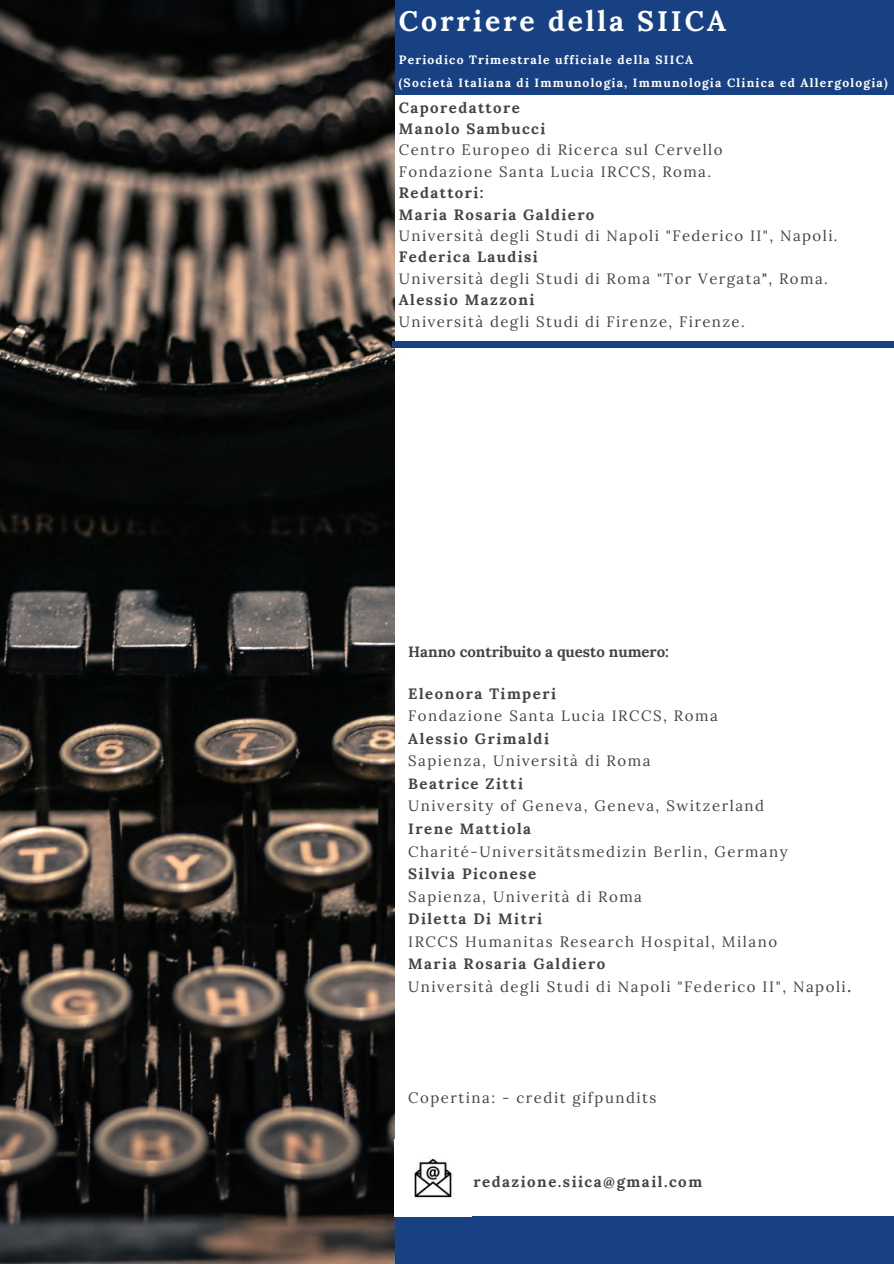
<style>
.page{position:relative;width:894px;height:1264px;background:#fff}
.page>*{position:absolute;margin:0;border:0;box-sizing:border-box;transform-origin:0 0}
.t1{font:700 28.35px "Lora";letter-spacing:.1em;color:#fff}
.t2{font:15px/21.3px "Lora";letter-spacing:.1em;color:#444440}
.t3{font:700 15px/21.3px "Lora";letter-spacing:.1em;color:#444440}
.t4{font:700 15px "Lora";color:#444440}
.t5{font:700 12px/23.1px "Lora";letter-spacing:.1em;color:#fff}
.s1{font-weight:700}
</style>
<div class="page">
<div style="left:309px;top:1216px;width:584px;height:47px;background:#184183"></div>
<div style="left:346px;top:0;width:547px;height:94px;background:#184183"></div>
<img style="left:0;top:0;width:394px;height:1263px">
<img style="left:414px;top:1156px;width:38px;height:42px">
<div style="left:392px;top:342px;width:501px;height:5px;background:#184183"></div>
<h1 class="t1" style="left:399px;top:3px;width:328px">Corriere della SIICA</h1>
<p class="t5" style="left:399px;top:48px;width:490px">Periodico Trimestrale ufficiale della SIICA<br>(Società Italiana di Immunologia, Immunologia Clinica ed Allergologia)</p>
<p class="t3" style="left:399px;top:96px;width:148px">Caporedattore<br>Manolo Sambucci</p>
<p class="t2" style="left:399px;top:139px;width:325px">Centro Europeo di Ricerca sul Cervello<br>Fondazione Santa Lucia IRCCS, Roma.</p>
<p class="t3" style="left:399px;top:182px;width:197px">Redattori:<br>Maria Rosaria Galdiero</p>
<p class="t2" style="left:399px;top:225px;width:440px">Università degli Studi di Napoli "Federico II", Napoli.</p>
<p class="t2" style="left:399px;top:246px;width:430px"><span class="s1">Federica Laudisi<br></span>Università degli Studi di Roma "Tor Vergata<span class="s1">"</span>, Roma.<br><span class="s1">Alessio Mazzoni</span></p>
<p class="t2" style="left:399px;top:310px;width:347px">Università degli Studi di Firenze, Firenze.</p>
<p class="t4" style="left:408px;top:642px;width:262px">Hanno contribuito a questo numero:</p>
<p class="t3" style="left:408px;top:682px;width:149px">Eleonora Timperi</p>
<p class="t2" style="left:408px;top:705px;width:311px">Fondazione Santa Lucia IRCCS, Roma</p>
<p class="t3" style="left:408px;top:727px;width:142px">Alessio Grimaldi</p>
<p class="t2" style="left:408px;top:750px;width:244px">Sapienza, Università di Roma</p>
<p class="t3" style="left:408px;top:772px;width:116px">Beatrice Zitti</p>
<p class="t2" style="left:408px;top:795px;width:357px">University of Geneva, Geneva, Switzerland</p>
<p class="t3" style="left:408px;top:817px;width:124px">Irene Mattiola</p>
<p class="t2" style="left:408px;top:840px;width:381px">Charité-Universitätsmedizin Berlin, Germany</p>
<p class="t3" style="left:408px;top:862px;width:129px">Silvia Piconese</p>
<p class="t2" style="left:408px;top:885px;width:235px">Sapienza, Univerità di Roma</p>
<p class="t3" style="left:408px;top:907px;width:135px">Diletta Di Mitri</p>
<p class="t2" style="left:408px;top:930px;width:370px">IRCCS Humanitas Research Hospital, Milano</p>
<p class="t2" style="left:408px;top:952px;width:444px;line-height:22.5px"><span class="s1">Maria Rosaria Galdiero<br></span>Università degli Studi di Napoli "Federico II", Napoli<span class="s1">.</span></p>
<p class="t2" style="left:408px;top:1086px;width:250px">Copertina: - credit gifpundits</p>
<p class="t3" style="left:473px;top:1171px;width:230px">redazione.siica@gmail.com</p>
</div>
